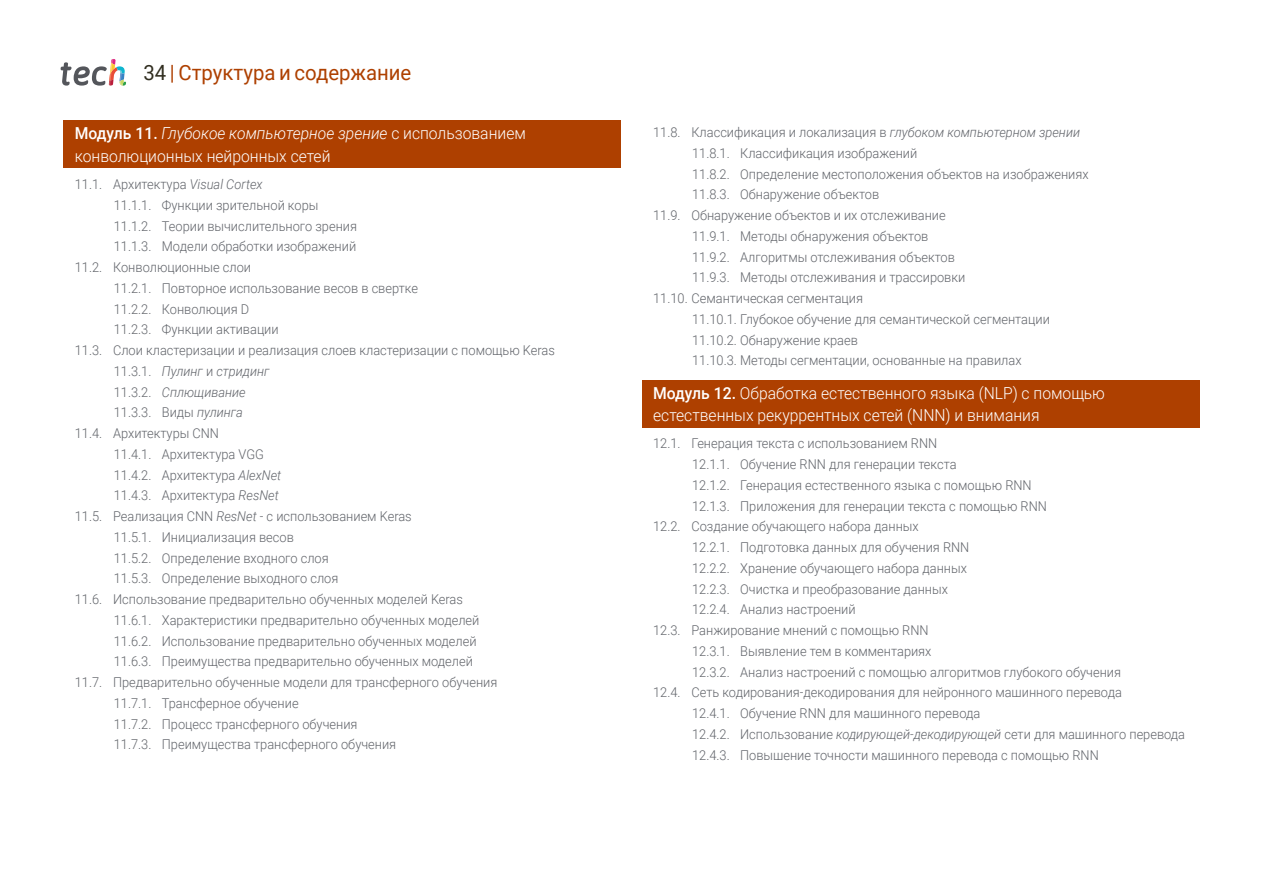
<style>
.page{position:relative;width:1263px;height:893px;background:#fff}
.page>*{position:absolute;margin:0;border:0;box-sizing:border-box;transform-origin:0 0}
.t1{font:21px "Roboto";color:#ae4000}
.t2{font:300 16.5px/22.5px "Roboto";color:#fff;scale:.95 1}
.t3{font:300 13.5px "Roboto";color:#61646a;scale:.95 1}
.t4{font:italic 300 13.5px "Roboto";color:#61646a;scale:.95 1}
.s1{color:#312e20}
.s2{font-weight:500}
.s3{font-style:italic}
.s4{font-style:normal}
</style>
<div class="page">
<div style="left:64px;top:121px;width:557px;height:47px;background:#ae4000"></div>
<div style="left:642px;top:380px;width:557px;height:47px;background:#ae4000"></div>
<svg style="left:61px;top:59px;width:65px;height:27px"></svg>
<h1 class="t1" style="left:144px;top:57px;width:269px"><span class="s1">34</span> | Структура и содержание</h1>
<p class="t2" style="left:75px;top:122px;width:476px"><span class="s2">Модуль 11.</span> <span class="s3">Глубокое компьютерное зрение</span> с использованием конволюционных нейронных сетей</p>
<p class="t3" style="left:75px;top:175px;width:199px">11.1. Архитектура <span class="s3">Visual Cortex</span></p>
<p class="t3" style="left:114px;top:196px;width:217px">11.1.1. Функции зрительной коры</p>
<p class="t3" style="left:114px;top:216px;width:258px">11.1.2. Теории вычислительного зрения</p>
<p class="t3" style="left:114px;top:237px;width:257px">11.1.3. Модели обработки изображений</p>
<p class="t3" style="left:75px;top:258px;width:187px">11.2. Конволюционные слои</p>
<p class="t3" style="left:114px;top:279px;width:322px">11.2.1. Повторное использование весов в свертке</p>
<p class="t3" style="left:114px;top:299px;width:144px">11.2.2. Конволюция D</p>
<p class="t3" style="left:114px;top:320px;width:175px">11.2.3. Функции активации</p>
<p class="t3" style="left:75px;top:341px;width:507px">11.3. Слои кластеризации и реализация слоев кластеризации с помощью Keras</p>
<p class="t4" style="left:114px;top:362px;width:165px"><span class="s4">11.3.1.</span> Пулинг <span class="s4">и</span> стридинг</p>
<p class="t4" style="left:114px;top:382px;width:140px"><span class="s4">11.3.2.</span> Сплющивание</p>
<p class="t3" style="left:114px;top:403px;width:137px">11.3.3. Виды <span class="s3">пулинга</span></p>
<p class="t3" style="left:75px;top:424px;width:153px">11.4. Архитектуры CNN</p>
<p class="t3" style="left:114px;top:445px;width:159px">11.4.1. Архитектура VGG</p>
<p class="t3" style="left:114px;top:465px;width:178px">11.4.2. Архитектура <span class="s3">AlexNet</span></p>
<p class="t3" style="left:114px;top:486px;width:175px">11.4.3. Архитектура <span class="s3">ResNet</span></p>
<p class="t3" style="left:75px;top:507px;width:356px">11.5. Реализация CNN <span class="s3">ResNet</span> - с использованием Keras</p>
<p class="t3" style="left:114px;top:528px;width:191px">11.5.1. Инициализация весов</p>
<p class="t3" style="left:114px;top:548px;width:228px">11.5.2. Определение входного слоя</p>
<p class="t3" style="left:114px;top:569px;width:238px">11.5.3. Определение выходного слоя</p>
<p class="t3" style="left:75px;top:590px;width:410px">11.6. Использование предварительно обученных моделей Keras</p>
<p class="t3" style="left:114px;top:611px;width:386px">11.6.1. Характеристики предварительно обученных моделей</p>
<p class="t3" style="left:114px;top:631px;width:383px">11.6.2. Использование предварительно обученных моделей</p>
<p class="t3" style="left:114px;top:652px;width:380px">11.6.3. Преимущества предварительно обученных моделей</p>
<p class="t3" style="left:75px;top:673px;width:446px">11.7. Предварительно обученные модели для трансферного обучения</p>
<p class="t3" style="left:114px;top:694px;width:196px">11.7.1. Трансферное обучение</p>
<p class="t3" style="left:114px;top:714px;width:258px">11.7.2. Процесс трансферного обучения</p>
<p class="t3" style="left:114px;top:735px;width:299px">11.7.3. Преимущества трансферного обучения</p>
<p class="t3" style="left:653px;top:123px;width:451px">11.8. Классификация и локализация в <span class="s3">глубоком компьютерном зрении</span></p>
<p class="t3" style="left:692px;top:144px;width:238px">11.8.1. Классификация изображений</p>
<p class="t3" style="left:692px;top:164px;width:419px">11.8.2. Определение местоположения объектов на изображениях</p>
<p class="t3" style="left:692px;top:185px;width:198px">11.8.3. Обнаружение объектов</p>
<p class="t3" style="left:653px;top:206px;width:310px">11.9. Обнаружение объектов и их отслеживание</p>
<p class="t3" style="left:692px;top:227px;width:250px">11.9.1. Методы обнаружения объектов</p>
<p class="t3" style="left:692px;top:247px;width:278px">11.9.2. Алгоритмы отслеживания объектов</p>
<p class="t3" style="left:692px;top:268px;width:289px">11.9.3. Методы отслеживания и трассировки</p>
<p class="t3" style="left:653px;top:289px;width:222px">11.10. Семантическая сегментация</p>
<p class="t3" style="left:692px;top:310px;width:378px">11.10.1. Глубокое обучение для семантической сегментации</p>
<p class="t3" style="left:692px;top:330px;width:176px">11.10.2. Обнаружение краев</p>
<p class="t3" style="left:692px;top:351px;width:348px">11.10.3. Методы сегментации, основанные на правилах</p>
<p class="t2" style="left:653px;top:381px;width:477px"><span class="s2">Модуль 12.</span> Обработка естественного языка (NLP) с помощью естественных рекуррентных сетей (NNN) и внимания</p>
<p class="t3" style="left:653px;top:434px;width:301px">12.1. Генерация текста с использованием RNN</p>
<p class="t3" style="left:692px;top:455px;width:280px">12.1.1. Обучение RNN для генерации текста</p>
<p class="t3" style="left:692px;top:475px;width:359px">12.1.2. Генерация естественного языка с помощью RNN</p>
<p class="t3" style="left:692px;top:496px;width:375px">12.1.3. Приложения для генерации текста с помощью RNN</p>
<p class="t3" style="left:653px;top:517px;width:281px">12.2. Создание обучающего набора данных</p>
<p class="t3" style="left:692px;top:538px;width:293px">12.2.1. Подготовка данных для обучения RNN</p>
<p class="t3" style="left:692px;top:558px;width:291px">12.2.2. Хранение обучающего набора данных</p>
<p class="t3" style="left:692px;top:579px;width:271px">12.2.3. Очистка и преобразование данных</p>
<p class="t3" style="left:692px;top:600px;width:174px">12.2.4. Анализ настроений</p>
<p class="t3" style="left:653px;top:621px;width:291px">12.3. Ранжирование мнений с помощью RNN</p>
<p class="t3" style="left:692px;top:641px;width:253px">12.3.1. Выявление тем в комментариях</p>
<p class="t3" style="left:692px;top:662px;width:453px">12.3.2. Анализ настроений с помощью алгоритмов глубокого обучения</p>
<p class="t3" style="left:653px;top:683px;width:495px">12.4. Сеть кодирования-декодирования для нейронного машинного перевода</p>
<p class="t3" style="left:692px;top:704px;width:305px">12.4.1. Обучение RNN для машинного перевода</p>
<p class="t3" style="left:692px;top:724px;width:520px">12.4.2. Использование <span class="s3">кодирующей-декодирующей</span> сети для машинного перевода</p>
<p class="t3" style="left:692px;top:745px;width:429px">12.4.3. Повышение точности машинного перевода с помощью RNN</p>
</div>
